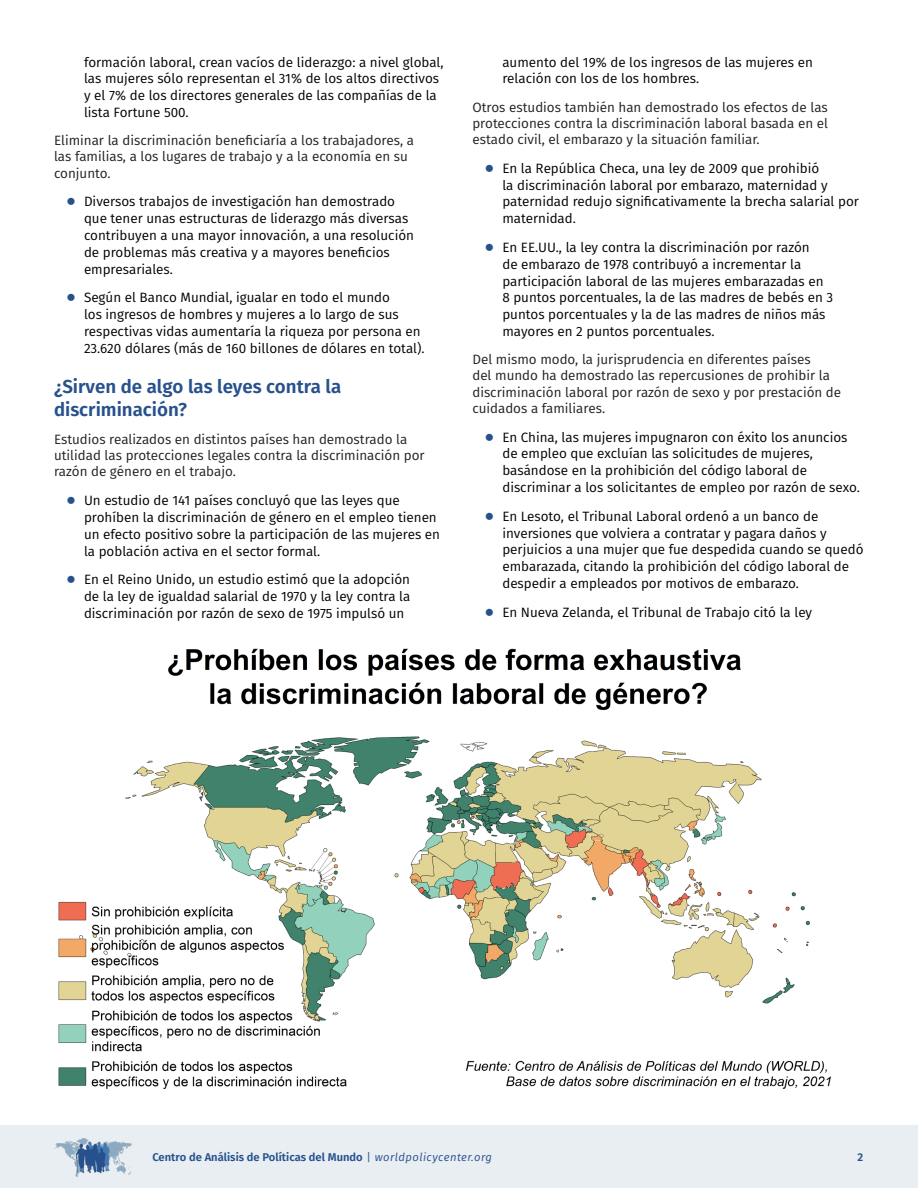
<style>
.page{position:relative;width:918px;height:1188px;background:#fff}
.page>*{position:absolute;margin:0;border:0;box-sizing:border-box;transform-origin:0 0}
.Header_1{font:600 18.75px/22.5px "Fira Sans";color:#27518d}
.t1{font:13.5px/16.8px "Fira Sans";color:#000}
.t2{font:13.5px/16.2px "Fira Sans";color:#231f20}
.t3{font:600 11.25px "Fira Sans";color:#27518d}
.s1{font-family:"Arial";font-weight:700;font-size:16.5px;color:#27518d}
.s2{font-weight:400}
.s3{font-weight:400;font-style:italic}
</style>
<div class="page">
<div style="left:0;top:1125px;width:918px;height:63px;background:#e8eef2"></div>
<img style="left:54px;top:1138px;width:78px;height:39px">
<img style="left:58px;top:648px;width:773px;height:441px">
<p class="t1" style="left:84px;top:53px;width:361px">formación laboral, crean vacíos de liderazgo: a nivel global, las mujeres sólo representan el 31% de los altos directivos y el 7% de los directores generales de las compañías de la lista Fortune 500.</p>
<p class="t2" style="left:54px;top:132px;width:362px">Eliminar la discriminación beneficiaría a los trabajadores, a las familias, a los lugares de trabajo y a la economía en su conjunto.</p>
<p class="t1" style="left:84px;top:193px;width:332px;text-indent:-18px"><span class="s1">●</span> Diversos trabajos de investigación han demostrado que tener unas estructuras de liderazgo más diversas contribuyen a una mayor innovación, a una resolución de problemas más creativa y a mayores beneficios empresariales.</p>
<p class="t1" style="left:84px;top:289px;width:342px;text-indent:-18px"><span class="s1">●</span> Según el Banco Mundial, igualar en todo el mundo<br>los ingresos de hombres y mujeres a lo largo de sus respectivas vidas aumentaría la riqueza por persona en 23.620 dólares (más de 160 billones de dólares en total).</p>
<p class="Header_1" style="left:54px;top:374px;width:289px">¿Sirven de algo las leyes contra la discriminación?</p>
<p class="t2" style="left:54px;top:431px;width:372px">Estudios realizados en distintos países han demostrado la utilidad las protecciones legales contra la discriminación por razón de género en el trabajo.</p>
<p class="t1" style="left:84px;top:492px;width:358px;text-indent:-18px"><span class="s1">●</span> Un estudio de 141 países concluyó que las leyes que prohíben la discriminación de género en el empleo tienen un efecto positivo sobre la participación de las mujeres en la población activa en el sector formal.</p>
<p class="t1" style="left:84px;top:571px;width:328px;text-align:justify;text-indent:-18px"><span class="s1">●</span> En el Reino Unido, un estudio estimó que la adopción de la ley de igualdad salarial de 1970 y la ley contra la discriminación por razón de sexo de 1975 impulsó un</p>
<p class="t1" style="left:502px;top:53px;width:312px">aumento del 19% de los ingresos de las mujeres en relación con los de los hombres.</p>
<p class="t2" style="left:472px;top:99px;width:357px;text-align:justify">Otros estudios también han demostrado los efectos de las protecciones contra la discriminación laboral basada en el estado civil, el embarazo y la situación familiar.</p>
<p class="t1" style="left:502px;top:159px;width:358px;text-indent:-18px"><span class="s1">●</span> En la República Checa, una ley de 2009 que prohibió<br>la discriminación laboral por embarazo, maternidad y paternidad redujo significativamente la brecha salarial por maternidad.</p>
<p class="t1" style="left:502px;top:239px;width:332px;text-indent:-18px"><span class="s1">●</span> En EE.UU., la ley contra la discriminación por razón<br>de embarazo de 1978 contribuyó a incrementar la participación laboral de las mujeres embarazadas en 8 puntos porcentuales, la de las madres de bebés en 3 puntos porcentuales y la de las madres de niños más mayores en 2 puntos porcentuales.</p>
<p class="t2" style="left:472px;top:351px;width:370px">Del mismo modo, la jurisprudencia en diferentes países<br>del mundo ha demostrado las repercusiones de prohibir la discriminación laboral por razón de sexo y por prestación de cuidados a familiares.</p>
<p class="t1" style="left:502px;top:428px;width:359px;text-indent:-18px"><span class="s1">●</span> En China, las mujeres impugnaron con éxito los anuncios de empleo que excluían las solicitudes de mujeres, basándose en la prohibición del código laboral de discriminar a los solicitantes de empleo por razón de sexo.</p>
<p class="t1" style="left:502px;top:507px;width:363px;text-indent:-18px"><span class="s1">●</span> En Lesoto, el Tribunal Laboral ordenó a un banco de inversiones que volviera a contratar y pagara daños y perjuicios a una mujer que fue despedida cuando se quedó embarazada, citando la prohibición del código laboral de despedir a empleados por motivos de embarazo.</p>
<p class="t1" style="left:484px;top:603px;width:329px"><span class="s1">●</span> En Nueva Zelanda, el Tribunal de Trabajo citó la ley</p>
<p class="t3" style="left:152px;top:1148px;width:341px">Centro de Análisis de Políticas del Mundo <span class="s2">|</span> <span class="s3">worldpolicycenter.org</span></p>
<p class="t3" style="left:857px;top:1148px;width:7px">2</p>
</div>
